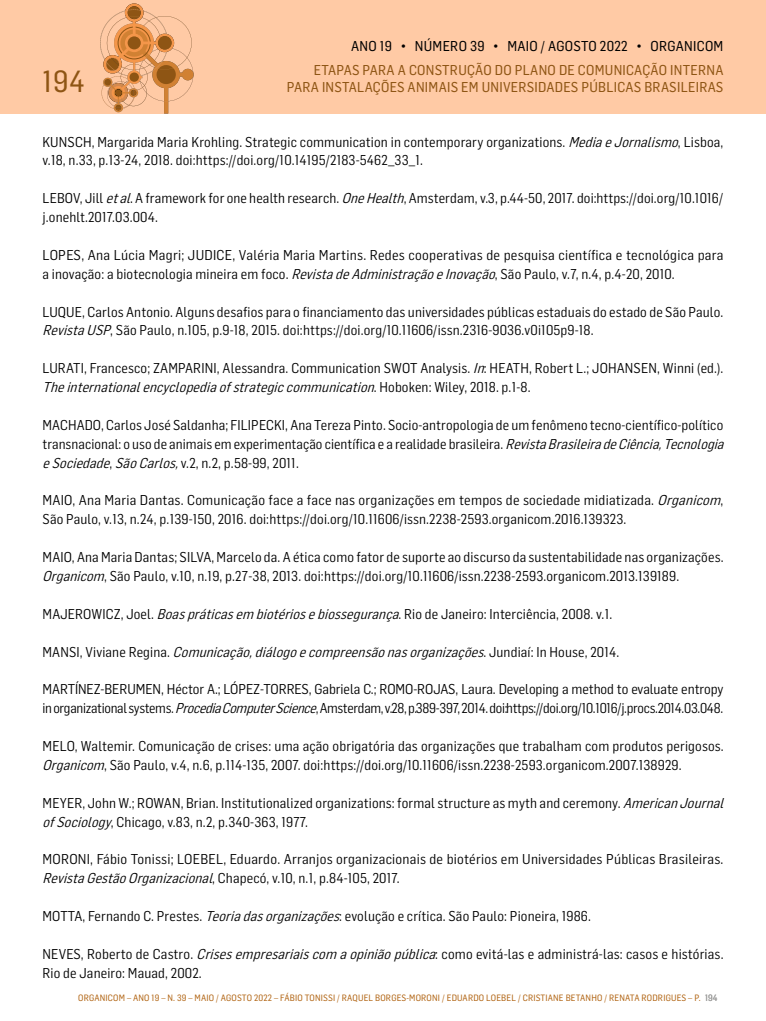
<style>
.page{position:relative;width:766px;height:1021px;background:#fff}
.page>*{position:absolute;margin:0;border:0;box-sizing:border-box;transform-origin:0 0}
.t1{font:30px "Flama Semicondensed Basic";color:#8e5514}
.t2{font:14px/18.9px "Flama Semicondensed";letter-spacing:.01em;color:#000}
.t3{font:14px/18.9px "Flama Semicondensed";letter-spacing:-.015em;color:#000}
.t4{font:14px/16.8px "Flama Semicondensed Basic";letter-spacing:.02em;color:#8e5514;text-align:right}
.t5{font:italic 14px "Flama Semicondensed";color:#000}
.t6{font:14px "Flama Semicondensed Basic";letter-spacing:.02em;color:#000}
.t7{font:9px "Flama Semicondensed Basic";letter-spacing:.02em;color:#b26616}
.s1{font-style:italic}
.s2{font-style:normal}
.s3{color:#9d9d9c}
</style>
<div class="page">
<div style="left:0;top:0;width:765px;height:113px;background:#ffcaa5"></div>
<svg style="left:100px;top:3px;width:93px;height:110px"></svg>
<div style="left:158px;top:36px;width:14px;height:14px;background:#8e5514;border-radius:50%"></div>
<div style="left:104px;top:79px;width:7px;height:7px;background:#8e5514;border-radius:3px"></div>
<div style="left:128px;top:36px;width:13px;height:13px;background:#8e5514;border-radius:50%"></div>
<div style="left:115px;top:89px;width:7px;height:7px;background:#8e5514;border-radius:3px"></div>
<div style="left:129px;top:72px;width:10px;height:10px;background:#8e5514;border-radius:5px"></div>
<h1 class="t1" style="left:43px;top:62px;width:44px">194</h1>
<p class="t6" style="left:351px;top:37px;width:373px">ANO 19 • NÚMERO 39 • MAIO / AGOSTO 2022 • ORGANICOM</p>
<p class="t4" style="left:287px;top:61px;width:438px">ETAPAS PARA A CONSTRUÇÃO DO PLANO DE COMUNICAÇÃO INTERNA<br>PARA INSTALAÇÕES ANIMAIS EM UNIVERSIDADES PÚBLICAS BRASILEIRAS</p>
<p class="t2" style="left:43px;top:131px;width:682px">KUNSCH, Margarida Maria Krohling. Strategic communication in contemporary organizations. <span class="s1">MediaeJornalismo</span>, Lisboa, v. 18, n. 33, p. 13-24, 2018. doi: https://doi.org/10.14195/2183-5462_33_1.</p>
<p class="t2" style="left:43px;top:188px;width:682px">LEBOV, Jill <span class="s1">etal</span>. A framework for one health research. <span class="s1">OneHealth</span>, Amsterdam, v. 3, p. 44-50, 2017. doi: https://doi.org/10.1016/ j.onehlt.2017.03.004.</p>
<p class="t2" style="left:43px;top:245px;width:682px">LOPES, Ana Lúcia Magri; JUDICE, Valéria Maria Martins. Redes cooperativas de pesquisa científica e tecnológica para a inovação: a biotecnologia mineira em foco. <span class="s1">RevistadeAdministraçãoeInovação</span>, São Paulo, v. 7, n. 4, p. 4-20, 2010.</p>
<p class="t2" style="left:43px;top:301px;width:682px">LUQUE, Carlos Antonio. Alguns desafios para o financiamento das universidades públicas estaduais do estado de São Paulo.<br><span class="s1">RevistaUSP</span>, São Paulo, n. 105, p. 9-18, 2015. doi: https://doi.org/10.11606/issn.2316-9036.v0i105p9-18.</p>
<p class="t2" style="left:43px;top:358px;width:682px">LURATI, Francesco; ZAMPARINI, Alessandra. Communication SWOT Analysis. <span class="s1">In</span>: HEATH, Robert L.; JOHANSEN, Winni (ed.).<br><span class="s1">Theinternationalencyclopediaofstrategiccommunication</span>. H o b o k e n : W i l e y , 2 0 1 8 . p . 1 - 8 .</p>
<p class="t2" style="left:43px;top:415px;width:686px">MACHADO, Carlos José Saldanha; FILIPECKI, Ana Tereza Pinto. Socio-antropologia de um fenômeno tecno-científico-político transnacional: o uso de animais em experimentação científica e a realidade brasileira. <span class="s1">RevistaBrasileiradeCiência,Tecnologia eSociedade</span>, <span class="s1">SãoCarlos,</span>v . 2 , n . 2 , p . 5 8 - 9 9 , 2 0 1 1 .</p>
<p class="t2" style="left:43px;top:490px;width:683px">MAIO, Ana Maria Dantas. Comunicação face a face nas organizações em tempos de sociedade midiatizada. <span class="s1">Organicom</span>,<br>São Paulo, v. 13, n. 24, p. 139-150, 2016. doi: https://doi.org/10.11606/issn.2238-2593.organicom.2016.139323.</p>
<p class="t2" style="left:43px;top:547px;width:682px">MAIO, Ana Maria Dantas; SILVA, Marcelo da. A ética como fator de suporte ao discurso da sustentabilidade nas organizações.<br><span class="s1">Organicom</span>, São Paulo, v. 10, n. 19, p. 27-38, 2013. doi: https://doi.org/10.11606/issn.2238-2593.organicom.2013.139189.</p>
<p class="t2" style="left:43px;top:603px;width:571px">MAJEROWICZ, Joel. <span class="s1">Boaspráticasem biotériosebiossegurança</span>. Rio de Janeiro: Interciência, 2008. v. 1.</p>
<p class="t5" style="left:43px;top:642px;width:578px"><span class="s2">M A N S I , V i v i a n e R e g i n a .</span> Comunicação,diálogoecompreensãonasorganizações<span class="s2">. J u n d i a í : I n H o u s e , 2 0 1 4 .</span></p>
<p class="t3" style="left:43px;top:679px;width:682px">MARTÍNEZ-BERUMEN, Héctor A.; LÓPEZ-TORRES, Gabriela C.; ROMO-ROJAS, Laura. Developing a method to evaluate entropy in organizational systems. <span class="s1">ProcediaComputerScience</span>, Amsterdam, v. 28, p. 389-397, 2014. doi: https://doi.org/10.1016/j.procs.2014.03.048.</p>
<p class="t2" style="left:43px;top:736px;width:682px">MELO, Waltemir. Comunicação de crises: uma ação obrigatória das organizações que trabalham com produtos perigosos.<br><span class="s1">Organicom</span>, São Paulo, v. 4, n. 6, p. 114-135, 2007. doi: https://doi.org/10.11606/issn.2238-2593.organicom.2007.138929.</p>
<p class="t2" style="left:43px;top:792px;width:686px">MEYER, John W.; ROWAN, Brian. Institutionalized organizations: formal structure as myth and ceremony. <span class="s1">AmericanJournal ofSociology</span>, Chicago, v. 83, n. 2, p. 340-363, 1977.</p>
<p class="t2" style="left:43px;top:849px;width:682px">MORONI, Fábio Tonissi; LOEBEL, Eduardo. Arranjos organizacionais de biotérios em Universidades Públicas Brasileiras.<br><span class="s1">RevistaGestãoOrganizacional</span>, C h a p e c ó , v . 1 0 , n . 1 , p . 8 4 - 1 0 5 , 2 0 1 7.</p>
<p class="t2" style="left:43px;top:906px;width:549px">MOTTA, Fernando C. Prestes. <span class="s1">Teoriadasorganizações</span>: evolução e crítica. São Paulo: Pioneira, 1986.</p>
<p class="t2" style="left:43px;top:943px;width:682px">NEVES, Roberto de Castro. <span class="s1">Crisesempresariaiscom aopiniãopública</span>: como evitá-las e administrá-las: casos e histórias.<br>Rio de Janeiro: Mauad, 2002.</p>
<p class="t7" style="left:78px;top:992px;width:237px">ORGANICOM – ANO 19 – N. 39 – MAIO / AGOSTO 2022 – FÁBIO TONISSI</p>
<p class="t7" style="left:337px;top:992px;width:45px">/ RAQUEL BORG</p>
<p class="t7" style="left:396px;top:992px;width:25px">ES-MORONI</p>
<p class="t7" style="left:442px;top:992px;width:277px">/ EDUARDO LOEBEL / CRISTIANE BETANHO / RENATA RODRIGUES – P. <span class="s3">194</span></p>
</div>
